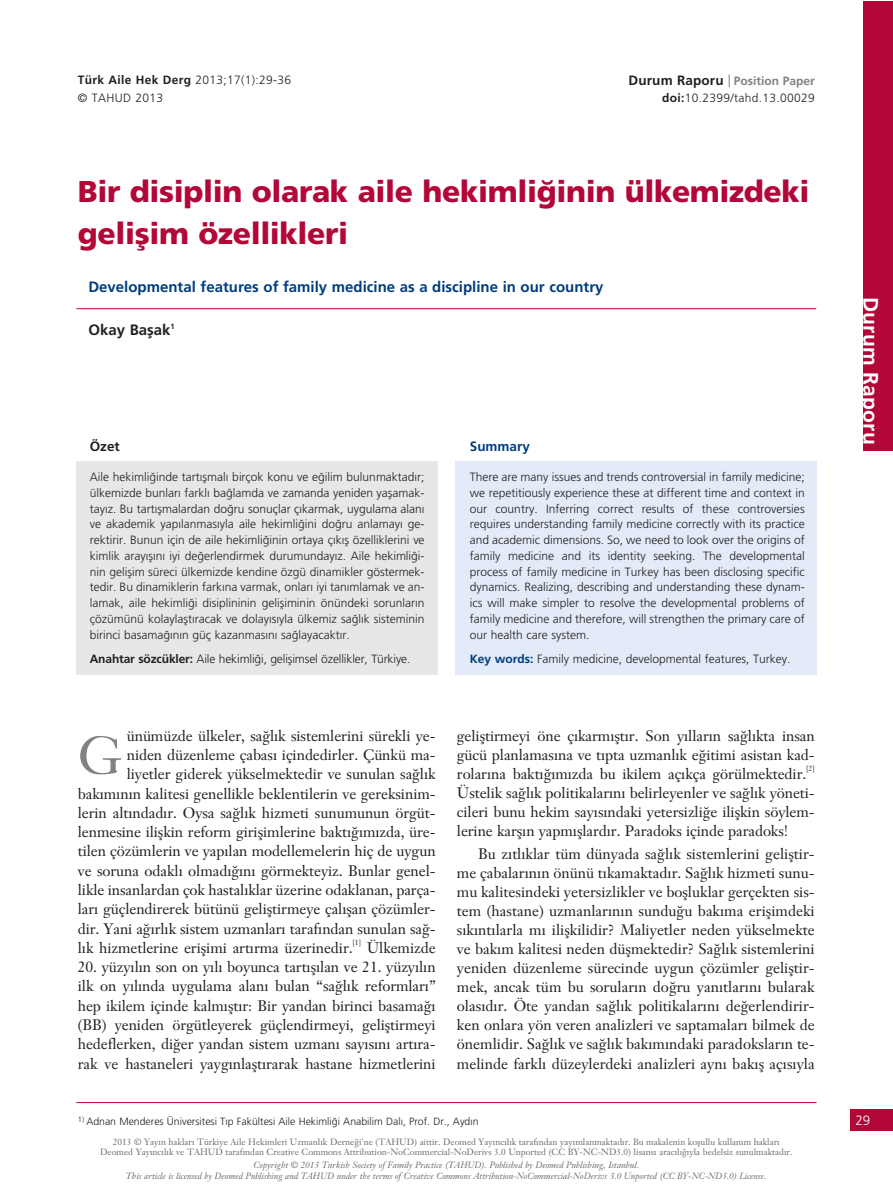
<style>
.page{position:relative;width:893px;height:1191px;background:#fff}
.page>*{position:absolute;margin:0;border:0;box-sizing:border-box;transform-origin:0 0}
.t1{font:52.2px "Janson Text";color:#808285}
.t2{font:900 30px/42.3px "Frutiger";letter-spacing:-.01em;color:#b30738}
.t3{font:700 21px "Frutiger";letter-spacing:.01em;color:#fff}
.t4{font:15px/19px "Janson Text";letter-spacing:-.005em;color:#231f20;text-align:justify}
.t5{font:700 15px "Frutiger";color:#003d7d}
.t6{font:700 15px "Frutiger";color:#231f20}
.t7{font:700 13.5px "Frutiger";color:#003d7d}
.t8{font:700 13.5px "Frutiger";color:#231f20}
.t9{font:300 13.5px "Frutiger";color:#fff}
.t10{font:300 12px/15.8px "Frutiger";color:#231f20;text-align:justify}
.t11{font:300 12px/17.7px "Frutiger";letter-spacing:.03em;color:#231f20}
.t12{font:300 10.5px "Frutiger";color:#231f20}
.t13{font:9px/10.5px "Janson Text";color:#6d6e70;text-align:center}
.t14{font:italic 9px/10.5px "Janson Text";color:#6d6e70;text-align:center}
.t15{font:7.5px "Janson Text";color:#231f20}
.s1{font-weight:700}
.s2{font-weight:700;font-size:13.5px}
.s3{font-weight:700;color:#808285}
.s4{font-weight:700;color:#003d7d}
</style>
<div class="page">
<div style="left:455px;top:461px;width:361px;height:214px;background:#e2ebf7"></div>
<div style="left:76px;top:461px;width:362px;height:214px;background:#e6e7e8"></div>
<div style="left:850px;top:1109px;width:43px;height:22px;background:#b30738"></div>
<div style="left:863px;top:1px;width:30px;height:450px;background:#b30738"></div>
<hr style="left:76px;top:308px;width:740px;height:1px;background:#b30738">
<hr style="left:76px;top:1102px;width:740px;height:1px;background:#b30738">
<p class="t11" style="left:78px;top:72px;width:215px"><span class="s1">Türk Aile Hek Derg</span> 2013;17(1):29-36 © TAHUD 2013</p>
<p class="t11" style="left:629px;top:74px;width:188px;line-height:16.6px;text-align:right"><span class="s2">Durum Raporu</span> <span class="s3">Position Paper </span><span class="s1">doi:</span>10.2399/tahd.13.00029</p>
<h2 class="t2" style="left:78px;top:172px;width:733px">Bir disiplin olarak aile hekimli¤inin ülkemizdeki geliflim özellikleri</h2>
<p class="t5" style="left:88px;top:281px;width:517px">Developmental features of family medicine as a discipline in our country</p>
<p class="t6" style="left:88px;top:323px;width:88px">Okay Baflak<sup>1</sup></p>
<p class="t8" style="left:90px;top:441px;width:32px">Özet</p>
<p class="t10" style="left:90px;top:470px;width:336px">Aile hekimli¤inde tart›flmal› birçok konu ve e¤ilim bulunmaktad›r; ülkemizde bunlar› farkl› ba¤lamda ve zamanda yeniden yaflamak&shy;tay›z. Bu tart›flmalardan do¤ru sonuçlar ç›karmak, uygulama alan› ve akademik yap›lanmas›yla aile hekimli¤ini do¤ru anlamay› ge&shy;rektirir. Bunun için de aile hekimli¤inin ortaya ç›k›fl özelliklerini ve kimlik aray›fl›n› iyi de¤erlendirmek durumunday›z. Aile hekimli¤i&shy;nin geliflim süreci ülkemizde kendine özgü dinamikler göstermek&shy;tedir. Bu dinamiklerin fark›na varmak, onlar› iyi tan›mlamak ve an&shy;lamak, aile hekimli¤i disiplininin gelifliminin önündeki sorunlar›n çözümünü kolaylaflt›racak ve dolay›s›yla ülkemiz sa¤l›k sisteminin birinci basama¤›n›n güç kazanmas›n› sa¤layacakt›r.</p>
<p class="t10" style="left:90px;top:652px;width:322px"><span class="s1">Anahtar sözcükler:</span> Aile hekimli¤i, geliflimsel özellikler, Türkiye.</p>
<p class="t7" style="left:470px;top:441px;width:62px">Summary</p>
<p class="t10" style="left:470px;top:470px;width:336px">There are many issues and trends controversial in family medicine; we repetitiously experience these at different time and context in our country. Inferring correct results of these controversies requires understanding family medicine correctly with its practice and academic dimensions. So, we need to look over the origins of family medicine and its identity seeking. The developmental process of family medicine in Turkey has been disclosing specific dynamics. Realizing, describing and understanding these dynam&shy;ics will make simpler to resolve the developmental problems of family medicine and therefore, will strengthen the primary care of our health care system.</p>
<p class="t10" style="left:470px;top:652px;width:322px"><span class="s4">Key words:</span> Family medicine, developmental features, Turkey.</p>
<h1 class="t1" style="left:78px;top:734px;width:45px">G</h1>
<p class="t4" style="left:127px;top:727px;width:310px">ünümüzde ülkeler, sa¤l›k sistemlerini sürekli ye-</p>
<p class="t4" style="left:127px;top:747px;width:310px">niden düzenleme çabas› içindedirler. Çünkü ma-</p>
<p class="t4" style="left:127px;top:766px;width:310px">liyetler giderek yükselmektedir ve sunulan sa¤l›k</p>
<p class="t4" style="left:78px;top:785px;width:359px">bak›m›n›n kalitesi genellikle beklentilerin ve gereksinim-</p>
<p class="t4" style="left:78px;top:804px;width:359px">lerin alt›ndad›r. Oysa sa¤l›k hizmeti sunumunun örgüt-</p>
<p class="t4" style="left:78px;top:824px;width:359px">lenmesine iliflkin reform giriflimlerine bakt›¤›m›zda, üre-</p>
<p class="t4" style="left:78px;top:843px;width:359px">tilen çözümlerin ve yap›lan modellemelerin hiç de uygun</p>
<p class="t4" style="left:78px;top:862px;width:359px">ve soruna odakl› olmad›¤›n› görmekteyiz. Bunlar genel-</p>
<p class="t4" style="left:78px;top:881px;width:359px">likle insanlardan çok hastal›klar üzerine odaklanan, parça-</p>
<p class="t4" style="left:78px;top:901px;width:359px">lar› güçlendirerek bütünü gelifltirmeye çal›flan çözümler-</p>
<p class="t4" style="left:78px;top:920px;width:359px">dir. Yani a¤›rl›k sistem uzmanlar› taraf›ndan sunulan sa¤-</p>
<p class="t4" style="left:78px;top:939px;width:276px">l›k hizmetlerine eriflimi art›rma üzerinedir.</p>
<p class="t15" style="left:353px;top:939px;width:10px">[1]</p>
<p class="t4" style="left:367px;top:939px;width:70px">Ülkemizde</p>
<p class="t4" style="left:78px;top:959px;width:359px">20. yüzy›l›n son on y›l› boyunca tart›fl›lan ve 21. yüzy›l›n ilk on y›l›nda uygulama alan› bulan “sa¤l›k reformlar›” hep ikilem içinde kalm›flt›r: Bir yandan birinci basama¤› (BB) yeniden örgütleyerek güçlendirmeyi, gelifltirmeyi hedeflerken, di¤er yandan sistem uzman› say›s›n› art›ra&shy;rak ve hastaneleri yayg›nlaflt›rarak hastane hizmetlerini</p>
<p class="t4" style="left:457px;top:727px;width:359px">gelifltirmeyi öne ç›karm›flt›r. Son y›llar›n sa¤l›kta insan gücü planlamas›na ve t›pta uzmanl›k e¤itimi asistan kad&shy;rolar›na bakt›¤›m›zda bu ikilem aç›kça görülmektedir.</p>
<p class="t15" style="left:806px;top:765px;width:10px">[2]</p>
<p class="t4" style="left:457px;top:784px;width:359px">Üstelik sa¤l›k politikalar›n› belirleyenler ve sa¤l›k yöneti&shy;cileri bunu hekim say›s›ndaki yetersizli¤e iliflkin söylem&shy;lerine karfl›n yapm›fllard›r. Paradoks içinde paradoks!</p>
<p class="t4" style="left:457px;top:846px;width:359px;text-indent:21px">Bu z›tl›klar tüm dünyada sa¤l›k sistemlerini gelifltir&shy;me çabalar›n›n önünü t›kamaktad›r. Sa¤l›k hizmeti sunu&shy;mu kalitesindeki yetersizlikler ve boflluklar gerçekten sis&shy;tem (hastane) uzmanlar›n›n sundu¤u bak›ma eriflimdeki s›k›nt›larla m› iliflkilidir? Maliyetler neden yükselmekte ve bak›m kalitesi neden düflmektedir? Sa¤l›k sistemlerini yeniden düzenleme sürecinde uygun çözümler gelifltir&shy;mek, ancak tüm bu sorular›n do¤ru yan›tlar›n› bularak olas›d›r. Öte yandan sa¤l›k politikalar›n› de¤erlendirir&shy;ken onlara yön veren analizleri ve saptamalar› bilmek de önemlidir. Sa¤l›k ve sa¤l›k bak›m›ndaki paradokslar›n te&shy;melinde farkl› düzeylerdeki analizleri ayn› bak›fl aç›s›yla</p>
<h3 class="t3" style="left:879px;top:297px;width:149px;rotate:90deg">Durum Raporu</h3>
<p class="t12" style="left:78px;top:1116px;width:402px"><sup>1)</sup> Adnan Menderes Üniversitesi T›p Fakültesi Aile Hekimli¤i Anabilim Dal›, Prof. Dr., Ayd›n</p>
<p class="t9" style="left:855px;top:1115px;width:17px">29</p>
<p class="t13" style="left:100px;top:1137px;width:694px">2013 © Yay›n haklar› Türkiye Aile Hekimleri Uzmanl›k Derne¤i'ne (TAHUD) aittir. Deomed Yay›nc›l›k taraf›ndan yay›mlanmaktad›r. Bu makalenin koflullu kullan›m haklar›<br>Deomed Yay›nc›l›k ve TAHUD taraf›ndan Creative Commons Attribution-NoCommercial-NoDerivs 3.0 Unported (CC BY-NC-ND3.0) lisans› arac›l›¤›yla bedelsiz sunulmaktad›r.</p>
<p class="t14" style="left:126px;top:1160px;width:642px">Copyright © 2013 Turkish Society of Family Practice (TAHUD). Published by Deomed Publishing, Istanbul.<br>This article is licensed by Deomed Publishing and TAHUD under the terms of Creative Commons Attribution-NoCommercial-NoDerivs 3.0 Unported (CC BY-NC-ND3.0) License.</p>
</div>
